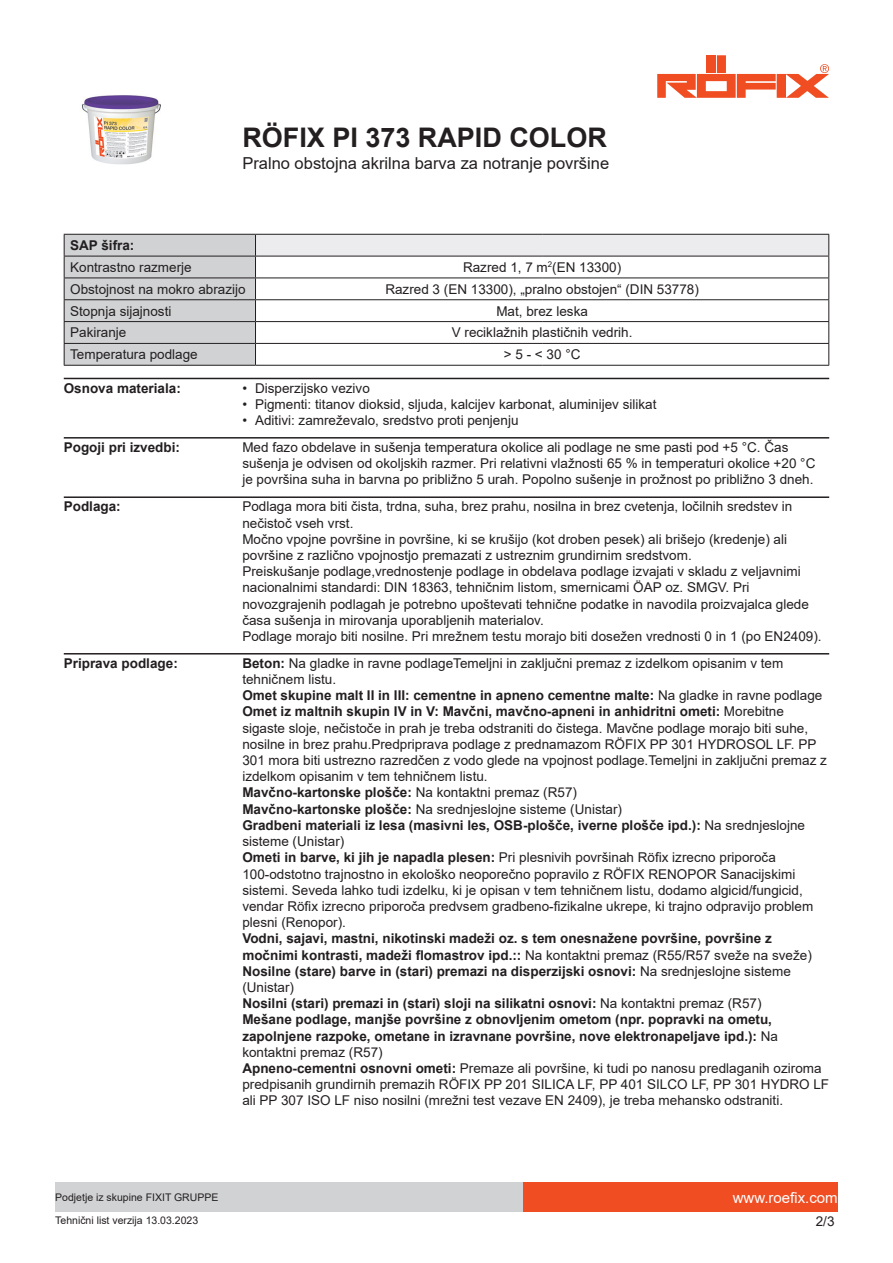
<style>
.page{position:relative;width:893px;height:1263px;background:#fff}
.page>*{position:absolute;margin:0;border:0;box-sizing:border-box;transform-origin:0 0}
.t1{font:700 27px "Arial";color:#231f20}
.t2{font:16.5px "Arial";color:#231f20}
.t3{font:15px "Arial";color:#fff}
.t4{font:13.5px/16.2px "Arial";color:#231f20}
.t5{font:700 13.5px/16.2px "Arial";color:#231f20}
.t6{font:10.5px "Arial";color:#231f20}
.s1{font-weight:700}
.s2{font-weight:400}
</style>
<div class="page">
<img style="left:82px;top:95px;width:79px;height:70px">
<div style="left:717px;top:55px;width:9px;height:18px;background:#f04d22"></div>
<div style="left:707px;top:55px;width:9px;height:18px;background:#f04d22"></div>
<svg style="left:657px;top:64px;width:172px;height:34px"></svg>
<div style="left:523px;top:1182px;width:315px;height:30px;background:#f04d22"></div>
<div style="left:55px;top:1182px;width:468px;height:30px;background:#d1d2d4"></div>
<div style="left:255px;top:234px;width:574px;height:22px;background:#ececee"></div>
<hr style="left:255px;top:234px;width:287px;height:1px;background:#231f20">
<hr style="left:542px;top:234px;width:287px;height:1px;background:#231f20">
<hr style="left:255px;top:256px;width:287px;height:1px;background:#231f20">
<hr style="left:542px;top:256px;width:287px;height:1px;background:#231f20">
<hr style="left:255px;top:278px;width:287px;height:1px;background:#231f20">
<hr style="left:542px;top:278px;width:287px;height:1px;background:#231f20">
<hr style="left:255px;top:299px;width:287px;height:1px;background:#231f20">
<hr style="left:542px;top:299px;width:287px;height:1px;background:#231f20">
<hr style="left:255px;top:321px;width:287px;height:1px;background:#231f20">
<hr style="left:542px;top:321px;width:287px;height:1px;background:#231f20">
<hr style="left:255px;top:343px;width:287px;height:1px;background:#231f20">
<svg style="left:64px;top:234px;width:192px;height:131px;background:#c5c6c8"></svg>
<hr style="left:542px;top:343px;width:287px;height:1px;background:#231f20">
<svg style="left:828px;top:235px;width:1px;height:130px"></svg>
<hr style="left:64px;top:365px;width:191px;height:1px;background:#231f20">
<hr style="left:255px;top:365px;width:287px;height:1px;background:#231f20">
<hr style="left:542px;top:365px;width:287px;height:1px;background:#231f20">
<hr style="left:64px;top:378px;width:765px;height:1px;background:#231f20">
<hr style="left:64px;top:437px;width:765px;height:2px;background:#231f20">
<hr style="left:64px;top:496px;width:765px;height:2px;background:#231f20">
<hr style="left:64px;top:653px;width:765px;height:1px;background:#231f20">
<h1 class="t1" style="left:242px;top:119px;width:366px">RÖFIX PI 373 RAPID COLOR</h1>
<p class="t2" style="left:242px;top:152px;width:368px">Pralno obstojna akrilna barva za notranje površine</p>
<p class="t5" style="left:70px;top:237px;width:66px">SAP šifra:</p>
<p class="t4" style="left:70px;top:259px;width:123px">Kontrastno razmerje</p>
<p class="t4" style="left:463px;top:259px;width:160px">Razred 1, 7 m<sup>2</sup>(EN 13300)</p>
<p class="t4" style="left:70px;top:281px;width:177px">Obstojnost na mokro abrazijo</p>
<p class="t4" style="left:385px;top:281px;width:315px">Razred 3 (EN 13300), „pralno obstojen“ (DIN 53778)</p>
<p class="t4" style="left:70px;top:303px;width:103px">Stopnja sijajnosti</p>
<p class="t4" style="left:496px;top:303px;width:93px">Mat, brez leska</p>
<p class="t4" style="left:70px;top:324px;width:58px">Pakiranje</p>
<p class="t4" style="left:452px;top:324px;width:182px">V reciklažnih plastičnih vedrih.</p>
<p class="t4" style="left:70px;top:346px;width:129px">Temperatura podlage</p>
<p class="t4" style="left:504px;top:346px;width:78px">&gt; 5 - &lt; 30 °C</p>
<p class="t5" style="left:64px;top:380px;width:119px">Osnova materiala:</p>
<p class="t4" style="left:242px;top:380px;width:129px">• Disperzijsko vezivo</p>
<p class="t4" style="left:242px;top:396px;width:416px">• Pigmenti: titanov dioksid, sljuda, kalcijev karbonat, aluminijev silikat</p>
<p class="t4" style="left:242px;top:412px;width:278px">• Aditivi: zamreževalo, sredstvo proti penjenju</p>
<p class="t5" style="left:64px;top:439px;width:118px">Pogoji pri izvedbi:</p>
<p class="t4" style="left:242px;top:439px;width:575px">Med fazo obdelave in sušenja temperatura okolice ali podlage ne sme pasti pod +5 °C. Čas sušenja je odvisen od okoljskih razmer. Pri relativni vlažnosti 65 % in temperaturi okolice +20 °C je površina suha in barvna po približno 5 urah. Popolno sušenje in prožnost po približno 3 dneh.</p>
<p class="t5" style="left:64px;top:499px;width:59px">Podlaga:</p>
<p class="t4" style="left:242px;top:498px;width:581px">Podlaga mora biti čista, trdna, suha, brez prahu, nosilna in brez cvetenja, ločilnih sredstev in nečistoč vseh vrst.<br>Močno vpojne površine in površine, ki se krušijo (kot droben pesek) ali brišejo (kredenje) ali površine z različno vpojnostjo premazati z ustreznim grundirnim sredstvom.<br>Preiskušanje podlage,vrednostenje podlage in obdelava podlage izvajati v skladu z veljavnimi nacionalnimi standardi: DIN 18363, tehničnim listom, smernicami ÖAP oz. SMGV. Pri novozgrajenih podlagah je potrebno upoštevati tehnične podatke in navodila proizvajalca glede časa sušenja in mirovanja uporabljenih materialov.<br>Podlage morajo biti nosilne. Pri mrežnem testu morajo biti dosežen vrednosti 0 in 1 (po EN2409).</p>
<p class="t5" style="left:64px;top:655px;width:116px">Priprava podlage:</p>
<p class="t4" style="left:242px;top:655px;width:586px"><span class="s1">Beton:</span> Na gladke in ravne podlageTemeljni in zaključni premaz z izdelkom opisanim v tem tehničnem listu.<br><span class="s1">Omet skupine malt II in III: cementne in apneno cementne malte:</span> Na gladke in ravne podlage <span class="s1">Omet iz maltnih skupin IV in V: Mavčni, mavčno-apneni in anhidritni ometi:</span> Morebitne sigaste sloje, nečistoče in prah je treba odstraniti do čistega. Mavčne podlage morajo biti suhe, nosilne in brez prahu.Predpriprava podlage z prednamazom RÖFIX PP 301 HYDROSOL LF. PP 301 mora biti ustrezno razredčen z vodo glede na vpojnost podlage.Temeljni in zaključni premaz z izdelkom opisanim v tem tehničnem listu.<br><span class="s1">Mavčno-kartonske plošče:</span> Na kontaktni premaz (R57)<br><span class="s1">Mavčno-kartonske plošče:</span> Na srednjeslojne sisteme (Unistar)<br><span class="s1">Gradbeni materiali iz lesa (masivni les, OSB-plošče, iverne plošče ipd.):</span> Na srednjeslojne sisteme (Unistar)<br><span class="s1">Ometi in barve, ki jih je napadla plesen:</span> Pri plesnivih površinah Röfix izrecno priporoča 100-odstotno trajnostno in ekološko neoporečno popravilo z RÖFIX RENOPOR Sanacijskimi sistemi. Seveda lahko tudi izdelku, ki je opisan v tem tehničnem listu, dodamo algicid/fungicid, vendar Röfix izrecno priporoča predvsem gradbeno-fizikalne ukrepe, ki trajno odpravijo problem plesni (Renopor).</p>
<p class="t5" style="left:242px;top:930px;width:588px">Vodni, sajavi, mastni, nikotinski madeži oz. s tem onesnažene površine, površine z močnimi kontrasti, madeži flomastrov ipd.:: <span class="s2">Na kontaktni premaz (R55/R57 sveže na sveže)<br></span>Nosilne (stare) barve in (stari) premazi na disperzijski osnovi: <span class="s2">Na srednjeslojne sisteme (Unistar)<br></span>Nosilni (stari) premazi in (stari) sloji na silikatni osnovi: <span class="s2">Na kontaktni premaz (R57)<br></span>Mešane podlage, manjše površine z obnovljenim ometom (npr. popravki na ometu, zapolnjene razpoke, ometane in izravnane površine, nove elektronapeljave ipd.): <span class="s2">Na kontaktni premaz (R57)<br></span>Apneno-cementni osnovni ometi: <span class="s2">Premaze ali površine, ki tudi po nanosu predlaganih oziroma predpisanih grundirnih premazih RÖFIX PP 201 SILICA LF, PP 401 SILCO LF, PP 301 HYDRO LF ali PP 307 ISO LF niso nosilni (mrežni test vezave EN 2409), je treba mehansko odstraniti.</span></p>
<p class="t6" style="left:55px;top:1190px;width:165px">Podjetje iz skupine FIXIT GRUPPE</p>
<p class="t3" style="left:733px;top:1187px;width:107px">www.roefix.com</p>
<p class="t6" style="left:55px;top:1213px;width:144px">Tehnični list verzija 13.03.2023</p>
<p class="t4" style="left:816px;top:1213px;width:20px">2/3</p>
</div>
